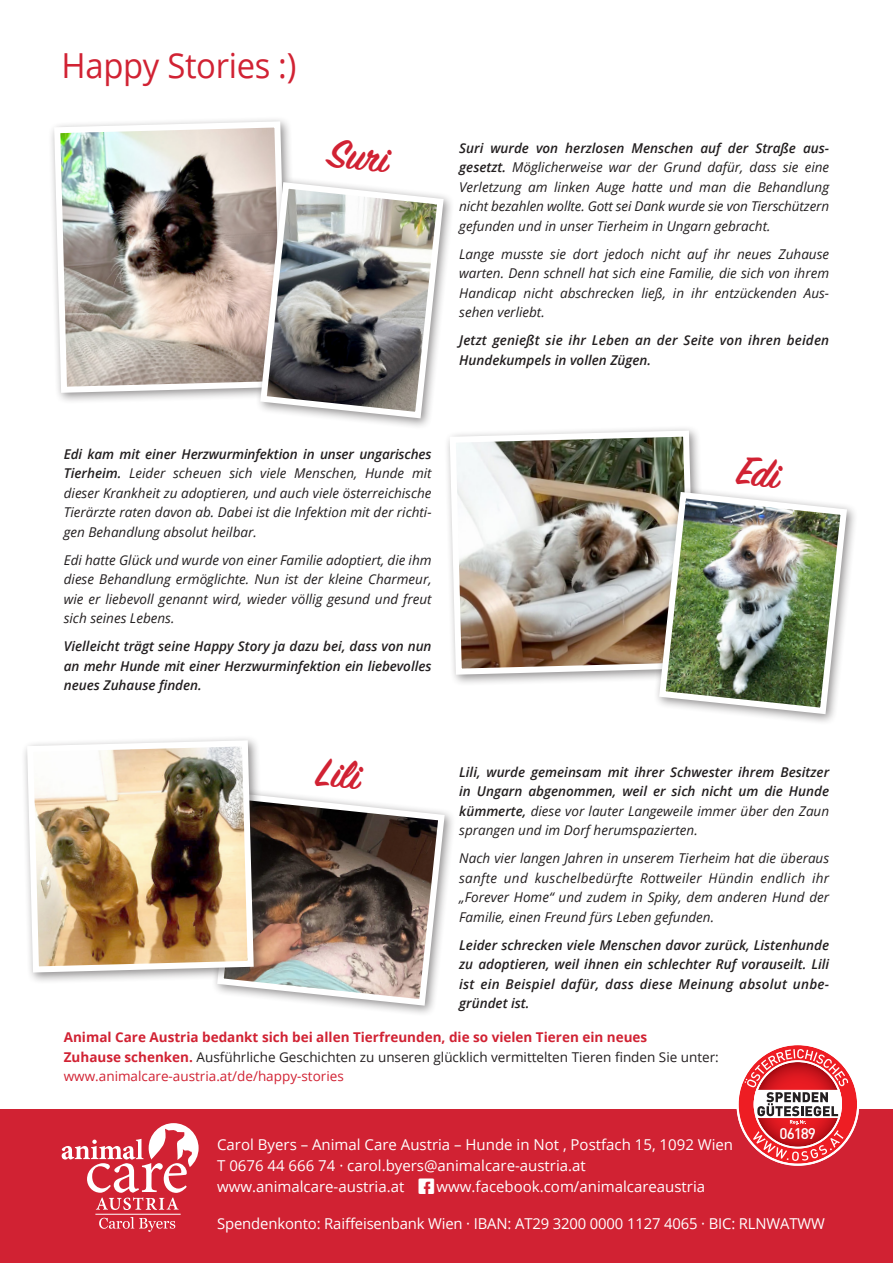
<style>
.page{position:relative;width:893px;height:1263px;background:#fff}
.page>*{position:absolute;margin:0;border:0;box-sizing:border-box;transform-origin:0 0}
.t1{font:600 45px "Sign Painter House Script";color:#d12233}
.Head{font:34.5px "Open Sans";letter-spacing:-.01em;color:#d12233;scale:.95 1}
.t2{font:500 15.3px "DIN";letter-spacing:-.07em;color:#fff}
.Fliess{font:15px "Open Sans";color:#fff}
.Fliess_Happy{font:italic 13.5px/19.5px "Open Sans";color:#231f20;text-align:justify}
.Fliess_Happy-2{font:italic 600 13.5px/19.5px "Open Sans";color:#231f20;text-align:justify}
.Fliess-2{font:700 13.5px/19.5px "Open Sans";color:#d12233}
.s1{font-weight:600}
.s2{font-weight:400}
.s3{font-weight:400;color:#231f20}
.s4{font-family:"Modern Pictograms";font-size:25.5px}
</style>
<div class="page">
<div style="left:212px;top:788px;width:244px;height:229px;background:#231f20;opacity:.5"></div>
<svg style="left:214px;top:790px;width:234px;height:219px"></svg>
<div style="left:0;top:1110px;width:893px;height:153px;background:#d12233"></div>
<svg style="left:62px;top:1123px;width:137px;height:87px"></svg>
<svg style="left:99px;top:1217px;width:76px;height:15px"></svg>
<hr style="left:95px;top:1214px;width:86px;height:1px;background:#fff">
<div style="left:48px;top:115px;width:251px;height:290px;background:#231f20;opacity:.5"></div>
<img style="left:51px;top:118px;width:239px;height:278px">
<div style="left:444px;top:425px;width:263px;height:261px;background:#231f20;opacity:.5"></div>
<img style="left:447px;top:427px;width:251px;height:251px">
<div style="left:654px;top:486px;width:204px;height:240px;background:#231f20;opacity:.5"></div>
<div style="left:255px;top:177px;width:200px;height:253px;background:#231f20;opacity:.5"></div>
<img style="left:257px;top:179px;width:190px;height:243px">
<svg style="left:737px;top:1045px;width:121px;height:120px"></svg>
<div style="left:21px;top:734px;width:245px;height:250px;background:#231f20;opacity:.5"></div>
<img style="left:24px;top:737px;width:233px;height:238px">
<img style="left:656px;top:455px;width:194px;height:262px">
<p class="Head" style="left:62px;top:42px;width:249px">Happy Stories :)</p>
<p class="t1" style="left:331px;top:126px;width:62px;rotate:6deg">Suri</p>
<p class="Fliess_Happy" style="left:459px;top:138px;width:371px"><span class="s1">Suri wurde von herzlosen Menschen auf der Straße aus&shy;gesetzt.</span> Möglicherweise war der Grund dafür, dass sie eine Verletzung am linken Auge hatte und man die Behandlung nicht bezahlen wollte. Gott sei Dank wurde sie von Tierschützern gefunden und in unser Tierheim in Ungarn gebracht.</p>
<p class="Fliess_Happy" style="left:459px;top:244px;width:371px">Lange musste sie dort jedoch nicht auf ihr neues Zuhause warten. Denn schnell hat sich eine Familie, die sich von ihrem Handicap nicht abschrecken ließ, in ihr entzückenden Aus&shy;sehen verliebt.</p>
<p class="Fliess_Happy-2" style="left:459px;top:330px;width:371px">Jetzt genießt sie ihr Leben an der Seite von ihren beiden<br>Hundekumpels in vollen Zügen.</p>
<p class="Fliess_Happy" style="left:64px;top:444px;width:369px"><span class="s1">Edi kam mit einer Herzwurminfektion in unser ungarisches Tierheim.</span> Leider scheuen sich viele Menschen, Hunde mit dieser Krankheit zu adoptieren, und auch viele österreichische Tierärzte raten davon ab. Dabei ist die Infektion mit der richti&shy;gen Behandlung absolut heilbar.</p>
<p class="Fliess_Happy" style="left:64px;top:550px;width:369px">Edi hatte Glück und wurde von einer Familie adoptiert, die ihm diese Behandlung ermöglichte. Nun ist der kleine Charmeur, wie er liebevoll genannt wird, wieder völlig gesund und freut sich seines Lebens.</p>
<p class="Fliess_Happy-2" style="left:64px;top:636px;width:369px">Vielleicht trägt seine Happy Story ja dazu bei, dass von nun an mehr Hunde mit einer Herzwurminfektion ein liebevolles neues Zuhause finden.</p>
<p class="t1" style="left:320px;top:744px;width:46px;rotate:6deg">Lili</p>
<p class="Fliess_Happy-2" style="left:459px;top:762px;width:371px">Lili, wurde gemeinsam mit ihrer Schwester ihrem Besitzer in Ungarn abgenommen, weil er sich nicht um die Hunde kümmerte, <span class="s2">diese vor lauter Langeweile immer über den Zaun sprangen und im Dorf herumspazierten.</span></p>
<p class="Fliess_Happy" style="left:459px;top:848px;width:371px">Nach vier langen Jahren in unserem Tierheim hat die überaus sanfte und kuschelbedürfte Rottweiler Hündin endlich ihr „Forever Home“ und zudem in Spiky, dem anderen Hund der Familie, einen Freund fürs Leben gefunden.</p>
<p class="Fliess_Happy-2" style="left:459px;top:935px;width:371px">Leider schrecken viele Menschen davor zurück, Listenhunde zu adoptieren, weil ihnen ein schlechter Ruf vorauseilt. Lili ist ein Beispiel dafür, dass diese Meinung absolut unbe&shy;gründet ist.</p>
<p class="Fliess-2" style="left:64px;top:1027px;width:657px">Animal Care Austria bedankt sich bei allen Tierfreunden, die so vielen Tieren ein neues<br>Zuhause schenken. <span class="s3">Ausführliche Geschichten zu unseren glücklich vermittelten Tieren finden Sie unter: </span><span class="s2">www.animalcare-austria.at/de/happy-stories</span></p>
<p class="t2" style="left:779px;top:1123px;width:38px">06189</p>
<p class="Fliess" style="left:217px;top:1135px;width:517px">Carol Byers – Animal Care Austria – Hunde in Not , Postfach 15, 1092 Wien</p>
<p class="Fliess" style="left:217px;top:1156px;width:370px">T 0676 44 666 74 · carol.byers@animalcare-austria.at</p>
<p class="Fliess" style="left:217px;top:1177px;width:489px">www.animalcare-austria.at <span class="s4">G</span>www.facebook.com/animalcareaustria</p>
<p class="Fliess" style="left:217px;top:1213px;width:609px">Spendenkonto: Raiffeisenbank Wien · IBAN: AT29 3200 0000 1127 4065 · BIC: RLNWATWW</p>
</div>
